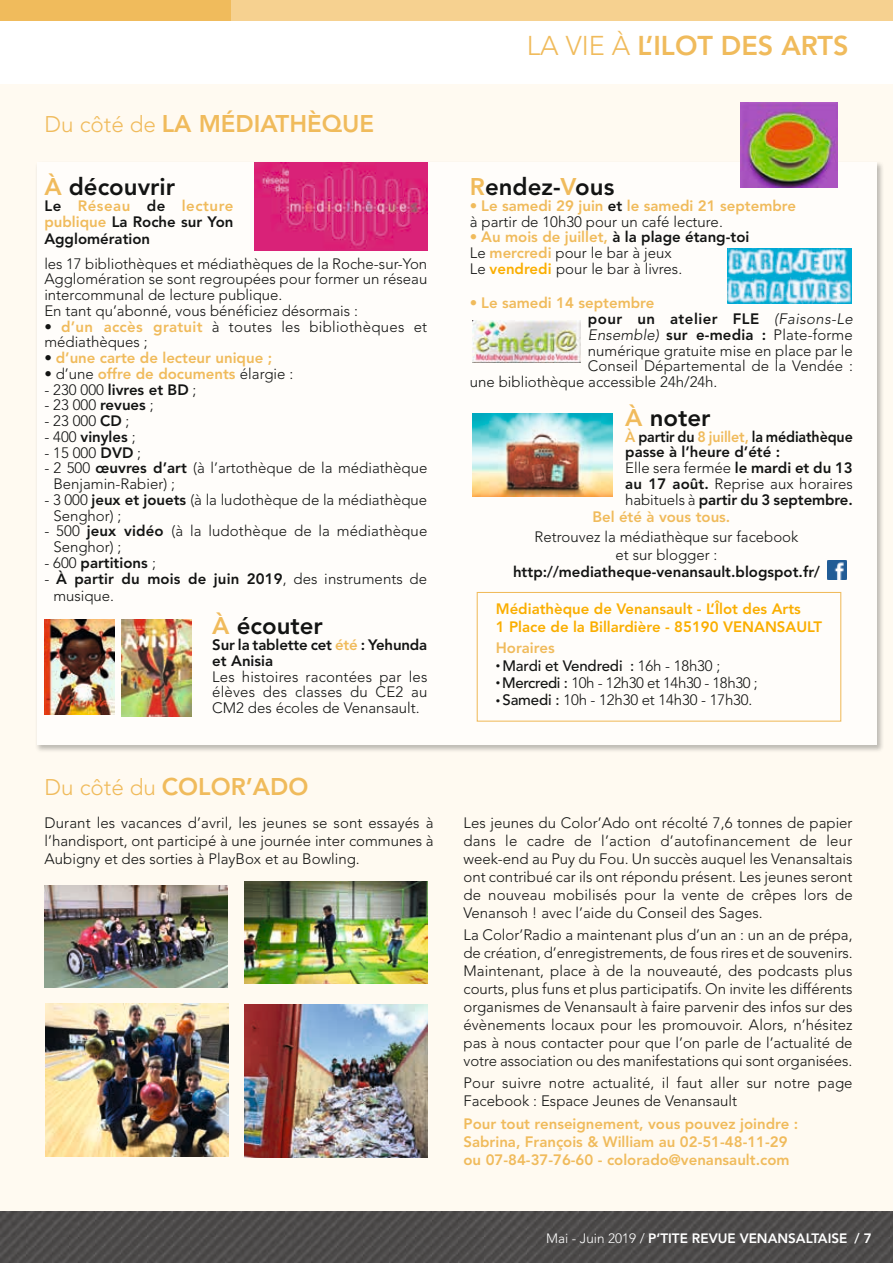
<style>
.page{position:relative;width:893px;height:1263px;background:#fff}
.page>*{position:absolute;margin:0;border:0;box-sizing:border-box;transform-origin:0 0}
.t1{font:800 27px "Avenir";color:#f0bb5c}
.t2{font:800 24px "Avenir";color:#f0bb5c}
.t3{font:800 24px "Avenir";color:#131413}
.t4{font:300 15px/18px "Avenir";color:#131413}
.t5{font:800 15px/15.8px "Avenir";color:#f0bb5c}
.t6{font:800 15px/15.8px "Avenir";color:#131413}
.t7{font:800 15px/15.8px "Avenir";color:#131413;scale:.95 1}
.t8{font:800 15px/17.2px "Avenir";color:#faae00}
.t9{font:300 15px "Avenir";letter-spacing:-.025em;color:#131413}
.t10{font:800 15px "Avenir";letter-spacing:.03em;color:#131413}
.t11{font:500 15px "Avenir";letter-spacing:-.01em;color:#131413}
.t12{font:800 13.5px "Avenir";color:#fff}
.s1{font-weight:300;font-size:22.5px}
.s2{color:#f0bb5c}
.s3{color:#131413}
.s4{font-weight:800;color:#f0bb5c}
.s5{font-weight:300;color:#131413}
.s6{font-weight:300}
.s7{font-weight:800}
.s8{font-weight:800;color:#faae00}
.s9{font-weight:300;font-style:italic}
.s10{font-weight:300;font-size:9px}
.s11{font-size:9px}
.s12{font-weight:500}
</style>
<div class="page">
<div style="left:0;top:85px;width:893px;height:1127px;background:#fffaf1"></div>
<div style="left:35px;top:161px;width:849px;height:592px;background:#131413;opacity:.4"></div>
<div style="left:37px;top:163px;width:839px;height:582px;background:#fff"></div>
<img style="left:828px;top:561px;width:19px;height:19px">
<img style="left:255px;top:163px;width:172px;height:88px">
<div style="left:477px;top:592px;width:364px;height:130px;border:1px solid #f0bb5c"></div>
<img style="left:740px;top:102px;width:97px;height:85px">
<img style="left:727px;top:249px;width:124px;height:55px">
<img style="left:472px;top:320px;width:109px;height:43px">
<img style="left:472px;top:413px;width:140px;height:84px">
<img style="left:121px;top:619px;width:70px;height:97px">
<img style="left:44px;top:619px;width:70px;height:96px">
<img style="left:44px;top:885px;width:183px;height:102px">
<img style="left:45px;top:1003px;width:183px;height:153px">
<img style="left:244px;top:882px;width:183px;height:102px">
<img style="left:244px;top:1005px;width:183px;height:152px">
<img style="left:0;top:1212px;width:893px;height:51px">
<div style="left:0;top:0;width:893px;height:21px;background:#f0bb5c"></div>
<div style="left:231px;top:0;width:662px;height:21px;background:#f6d190"></div>
<h2 class="t2" style="left:45px;top:109px;width:331px"><span class="s1">Du côté de</span> LA MÉDIATHÈQUE</h2>
<h2 class="t3" style="left:44px;top:173px;width:132px"><span class="s2">À</span> découvrir</h2>
<p class="t5" style="left:44px;top:198px;width:191px"><span class="s3">Le</span> Réseau <span class="s3">de</span> lecture publique <span class="s3">La Roche sur Yon</span></p>
<p class="t6" style="left:44px;top:231px;width:107px">Agglomération</p>
<p class="t4" style="left:44px;top:255px;width:384px;line-height:15.8px">les 17 bibliothèques et médiathèques de la Roche-sur-Yon Agglomération se sont regroupées pour former un réseau intercommunal de lecture publique.<br>En tant qu’abonné, vous bénéficiez désormais :</p>
<p class="t4" style="left:44px;top:318px;width:384px;line-height:15.8px">• <span class="s4">d’un accès gratuit</span> à toutes les bibliothèques et médiathèques ;</p>
<p class="t5" style="left:44px;top:350px;width:229px"><span class="s5">•</span> d’une carte de lecteur unique ;</p>
<p class="t5" style="left:44px;top:366px;width:250px"><span class="s5">• d’une</span> offre de documents <span class="s5">élargie :</span></p>
<p class="t6" style="left:44px;top:381px;width:154px"><span class="s6">- 230 000</span> livres et BD <span class="s6">;</span></p>
<p class="t4" style="left:44px;top:396px;width:111px">- 23 000 <span class="s7">revues</span> ;</p>
<p class="t4" style="left:44px;top:412px;width:87px">- 23 000 <span class="s7">CD</span> ;</p>
<p class="t6" style="left:44px;top:429px;width:93px"><span class="s6">- 400</span> vinyles <span class="s6">;</span></p>
<p class="t4" style="left:44px;top:443px;width:98px">- 15 000 <span class="s7">DVD</span> ;</p>
<p class="t4" style="left:53px;top:460px;width:376px;line-height:15.8px;text-indent:-9px">- 2 500 <span class="s7">œuvres d’art</span> (à l’artothèque de la médiathèque<br>Benjamin-Rabier) ;</p>
<p class="t4" style="left:53px;top:492px;width:375px;line-height:15.8px;text-indent:-9px">- 3 000 <span class="s7">jeux et jouets</span> (à la ludothèque de la médiathèque<br>Senghor) ;</p>
<p class="t4" style="left:53px;top:523px;width:376px;line-height:15.8px;text-indent:-9px">- 500 <span class="s7">jeux vidéo</span> (à la ludothèque de la médiathèque<br>Senghor) ;</p>
<p class="t6" style="left:44px;top:555px;width:113px"><span class="s6">- 600</span> partitions <span class="s6">;</span></p>
<p class="t4" style="left:53px;top:570px;width:375px;line-height:17.2px;text-indent:-9px">- <span class="s7">À partir du mois de juin 2019</span>, des instruments de musique.</p>
<h2 class="t3" style="left:212px;top:612px;width:112px"><span class="s2">À</span> écouter</h2>
<p class="t6" style="left:212px;top:637px;width:217px">Sur la tablette cet <span class="s2">été</span> : Yehunda et Anisia</p>
<p class="t4" style="left:212px;top:669px;width:217px;line-height:15.8px;text-align:justify">Les histoires racontées par les élèves des classes du CE2 au CM2 des écoles de Venansault.</p>
<h2 class="t2" style="left:45px;top:772px;width:265px"><span class="s1">Du côté du</span> COLOR’ADO</h2>
<h1 class="t1" style="left:527px;top:30px;width:323px"><span class="s6">LA VIE À</span> L’ILOT DES ARTS</h1>
<h2 class="t3" style="left:470px;top:173px;width:146px"><span class="s2">R</span>endez-<span class="s2">V</span>ous</h2>
<p class="t5" style="left:470px;top:198px;width:328px"><span class="s6">•</span> Le samedi 29 juin <span class="s3">et</span> le samedi 21 septembre <span class="s5">à partir de 10h30 pour un café lecture.</span></p>
<p class="t4" style="left:470px;top:229px;width:281px;line-height:15.8px"><span class="s2">•</span> <span class="s4">Au mois de juillet,</span> <span class="s7">à la plage étang-toi<br></span>Le <span class="s4">mercredi</span> pour le bar à jeux<br>Le <span class="s8">vendredi</span> pour le bar à livres.</p>
<p class="t5" style="left:470px;top:295px;width:186px"><span class="s6">•</span> Le samedi 14 septembre</p>
<p class="t10" style="left:588px;top:310px;width:266px">pour un atelier FLE <span class="s9">(Faisons-Le</span></p>
<p class="t6" style="left:588px;top:327px;width:266px"><span class="s9">Ensemble)</span> sur e-media : <span class="s6">Plate-forme</span></p>
<p class="t4" style="left:588px;top:341px;width:266px">numérique gratuite mise en place par le</p>
<p class="t4" style="left:588px;top:357px;width:266px">Conseil Départemental de la Vendée :</p>
<p class="t4" style="left:470px;top:373px;width:249px">une bibliothèque accessible 24h/24h.</p>
<h2 class="t3" style="left:625px;top:403px;width:87px"><span class="s2">À</span> noter</h2>
<p class="t7" style="left:625px;top:429px;width:241px"><span class="s2">À</span> partir du <span class="s2">8 juillet,</span> la médiathèque passe à l’heure d’été :<br><span class="s6">Elle sera fermée</span> le mardi et du 13 au 17 août. <span class="s6">Reprise aux horaires habituels à</span> partir du 3 septembre.</p>
<p class="t5" style="left:592px;top:509px;width:139px">Bel été à vous tous.</p>
<p class="t4" style="left:535px;top:528px;width:265px;line-height:17.2px;text-align:center">Retrouvez la médiathèque sur facebook et sur blogger :</p>
<p class="t6" style="left:513px;top:564px;width:308px">http://mediatheque-venansault.blogspot.fr/</p>
<p class="t8" style="left:496px;top:600px;width:328px">Médiathèque de Venansault - L’Îlot des Arts<br>1 Place de la Billardière - 85190 VENANSAULT</p>
<p class="t5" style="left:496px;top:640px;width:60px">Horaires</p>
<p class="t11" style="left:496px;top:657px;width:226px"><span class="s10">•</span> Mardi et Vendredi : <span class="s6">16h - 18h30 ;</span></p>
<p class="t9" style="left:496px;top:674px;width:263px"><span class="s11">•</span> <span class="s12">Mercredi :</span> 10h - 12h30 et 14h30 - 18h30 ;</p>
<p class="t4" style="left:496px;top:691px;width:258px"><span class="s11">•</span> <span class="s12">Samedi :</span> 10h - 12h30 et 14h30 - 17h30.</p>
<p class="t4" style="left:45px;top:814px;width:391px;text-align:justify">Durant les vacances d’avril, les jeunes se sont essayés à l’handisport, ont participé à une journée inter communes à Aubigny et des sorties à PlayBox et au Bowling.</p>
<p class="t4" style="left:463px;top:814px;width:391px;text-align:justify">Les jeunes du Color’Ado ont récolté 7,6 tonnes de papier dans le cadre de l’action d’autofinancement de leur week-end au Puy du Fou. Un succès auquel les Venansaltais ont contribué car ils ont répondu présent. Les jeunes seront de nouveau mobilisés pour la vente de crêpes lors de Venansoh ! avec l’aide du Conseil des Sages.</p>
<p class="t4" style="left:463px;top:926px;width:391px;text-align:justify">La Color’Radio a maintenant plus d’un an : un an de prépa, de création, d’enregistrements, de fous rires et de souvenirs.<br>Maintenant, place à de la nouveauté, des podcasts plus courts, plus funs et plus participatifs. On invite les différents organismes de Venansault à faire parvenir des infos sur des évènements locaux pour les promouvoir. Alors, n’hésitez pas à nous contacter pour que l’on parle de l’actualité de votre association ou des manifestations qui sont organisées.</p>
<p class="t4" style="left:463px;top:1074px;width:391px">Pour suivre notre actualité, il faut aller sur notre page<br>Facebook : Espace Jeunes de Venansault</p>
<p class="t5" style="left:463px;top:1114px;width:336px;line-height:18px">Pour tout renseignement, vous pouvez joindre :<br>Sabrina, François &amp; William au 02-51-48-11-29 ou 07-84-37-76-60 - colorado@venansault.com</p>
<p class="t12" style="left:546px;top:1231px;width:327px"><span class="s6">Mai - Juin 2019 /</span> P’TITE REVUE VENANSALTAISE / 7</p>
</div>
